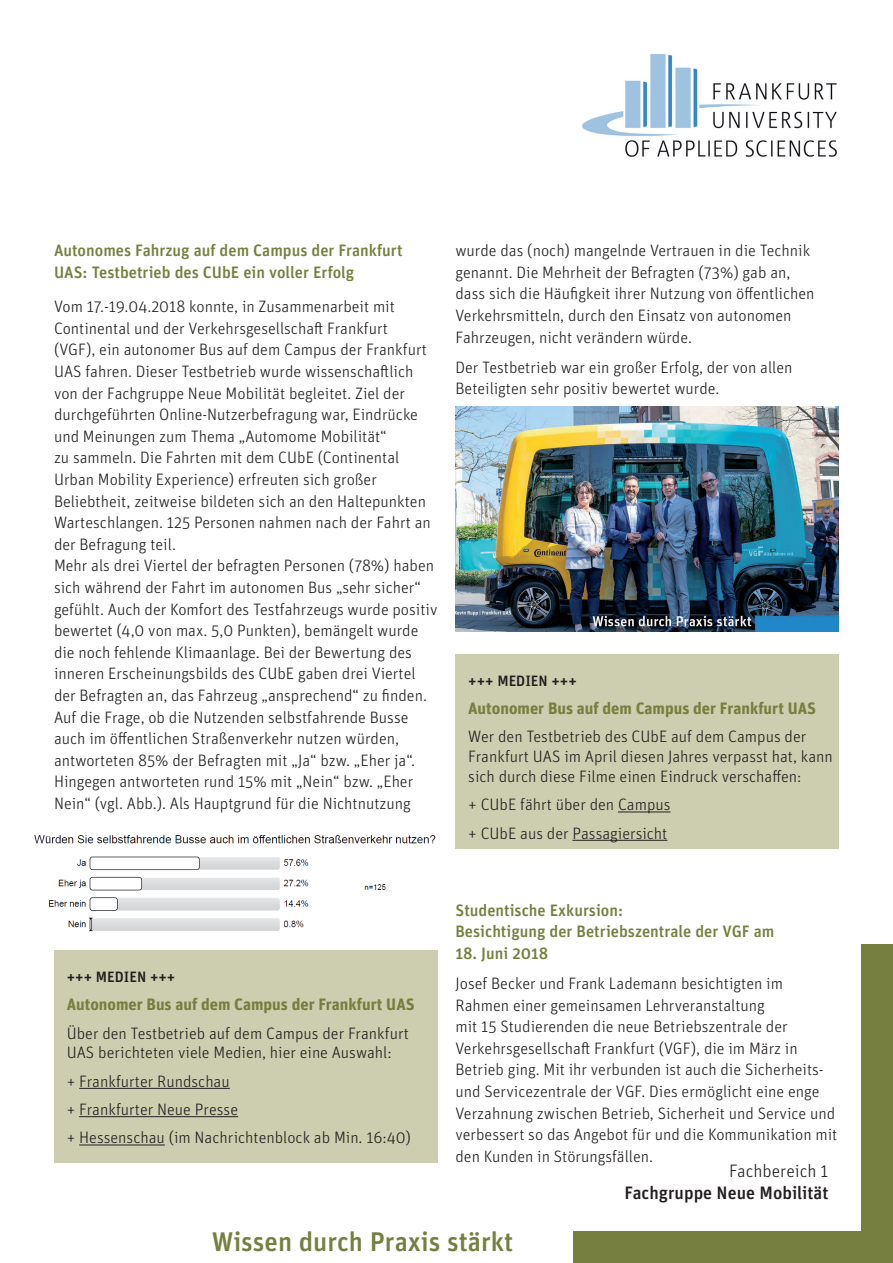
<style>
.page{position:relative;width:893px;height:1263px;background:#fff}
.page>*{position:absolute;margin:0;border:0;box-sizing:border-box;transform-origin:0 0}
.t1{font:500 27px "Unit Pro";color:#767f3f}
.t2{font:500 18px "Unit Pro";color:#231f20}
.t3{font:300 18px "Unit Pro";color:#231f20}
.t4{font:300 16.5px/21.6px "Unit Pro";color:#231f20}
.t5{font:500 16.5px/21.6px "Unit Pro";color:#767f3f}
.t6{font:700 16.5px "Unit Pro";color:#767f3f}
.t7{font:500 15px "Unit Pro";color:#231f20}
</style>
<div class="page">
<img style="left:582px;top:54px;width:255px;height:103px">
<div style="left:861px;top:944px;width:32px;height:319px;background:#767f3f"></div>
<div style="left:573px;top:1231px;width:319px;height:32px;background:#767f3f"></div>
<div style="left:455px;top:654px;width:384px;height:194px;background:#ccceaf"></div>
<hr style="left:618px;top:811px;width:53px;height:1px;background:#231f20">
<hr style="left:572px;top:840px;width:95px;height:1px;background:#231f20">
<img style="left:455px;top:407px;width:384px;height:225px">
<div style="left:54px;top:950px;width:383px;height:213px;background:#ccceaf"></div>
<hr style="left:79px;top:1088px;width:151px;height:1px;background:#231f20">
<hr style="left:79px;top:1116px;width:159px;height:1px;background:#231f20">
<hr style="left:79px;top:1144px;width:86px;height:1px;background:#231f20">
<img style="left:34px;top:835px;width:402px;height:97px">
<p class="t5" style="left:54px;top:239px;width:350px">Autonomes Fahrzug auf dem Campus der Frankfurt<br>UAS: Testbetrieb des CUbE ein voller Erfolg</p>
<p class="t4" style="left:54px;top:295px;width:385px">Vom 17.-19.04.2018 konnte, in Zusammenarbeit mit Continental und der Verkehrsgesellschaft Frankfurt<br>(VGF), ein autonomer Bus auf dem Campus der Frankfurt UAS fahren. Dieser Testbetrieb wurde wissenschaftlich von der Fachgruppe Neue Mobilität begleitet. Ziel der durchgeführten Online-Nutzerbefragung war, Eindrücke und Meinungen zum Thema „Automome Mobilität“<br>zu sammeln. Die Fahrten mit dem CUbE (Continental Urban Mobility Experience) erfreuten sich großer Beliebtheit, zeitweise bildeten sich an den Haltepunkten Warteschlangen. 125 Personen nahmen nach der Fahrt an der Befragung teil.<br>Mehr als drei Viertel der befragten Personen (78%) haben sich während der Fahrt im autonomen Bus „sehr sicher“ gefühlt. Auch der Komfort des Testfahrzeugs wurde positiv bewertet (4,0 von max. 5,0 Punkten), bemängelt wurde die noch fehlende Klimaanlage. Bei der Bewertung des inneren Erscheinungsbilds des CUbE gaben drei Viertel der Befragten an, das Fahrzeug „ansprechend“ zu finden.<br>Auf die Frage, ob die Nutzenden selbstfahrende Busse auch im öffentlichen Straßenverkehr nutzen würden, antworteten 85% der Befragten mit „Ja“ bzw. „Eher ja“.<br>Hingegen antworteten rund 15% mit „Nein“ bzw. „Eher Nein“ (vgl. Abb.). Als Hauptgrund für die Nichtnutzung</p>
<p class="t4" style="left:455px;top:239px;width:360px">wurde das (noch) mangelnde Vertrauen in die Technik genannt. Die Mehrheit der Befragten (73%) gab an, dass sich die Häufigkeit ihrer Nutzung von öffentlichen Verkehrsmitteln, durch den Einsatz von autonomen Fahrzeugen, nicht verändern würde.</p>
<p class="t4" style="left:455px;top:356px;width:338px">Der Testbetrieb war ein großer Erfolg, der von allen<br>Beteiligten sehr positiv bewertet wurde.</p>
<p class="t7" style="left:468px;top:670px;width:110px">+++ MEDIEN +++</p>
<p class="t6" style="left:468px;top:696px;width:349px">Autonomer Bus auf dem Campus der Frankfurt UAS</p>
<p class="t4" style="left:468px;top:726px;width:366px;line-height:19.8px">Wer den Testbetrieb des CUbE auf dem Campus der<br>Frankfurt UAS im April diesen Jahres verpasst hat, kann sich durch diese Filme einen Eindruck verschaffen:</p>
<p class="t4" style="left:468px;top:790px;width:204px;line-height:28.3px">+ CUbE fährt über den Campus + CUbE aus der Passagiersicht</p>
<p class="t7" style="left:67px;top:966px;width:110px">+++ MEDIEN +++</p>
<p class="t6" style="left:67px;top:992px;width:349px">Autonomer Bus auf dem Campus der Frankfurt UAS</p>
<p class="t4" style="left:67px;top:1022px;width:344px;line-height:19.8px">Über den Testbetrieb auf dem Campus der Frankfurt<br>UAS berichteten viele Medien, hier eine Auswahl:</p>
<p class="t4" style="left:67px;top:1066px;width:346px;line-height:28.3px">+ Frankfurter Rundschau<br>+ Frankfurter Neue Presse<br>+ Hessenschau (im Nachrichtenblock ab Min. 16:40)</p>
<p class="t5" style="left:455px;top:898px;width:320px">Studentische Exkursion:<br>Besichtigung der Betriebszentrale der VGF am</p>
<p class="t5" style="left:455px;top:941px;width:94px">18. Juni 2018</p>
<p class="t4" style="left:455px;top:972px;width:383px">Josef Becker und Frank Lademann besichtigten im Rahmen einer gemeinsamen Lehrveranstaltung<br>mit 15 Studierenden die neue Betriebszentrale der Verkehrsgesellschaft Frankfurt (VGF), die im März in Betrieb ging. Mit ihr verbunden ist auch die Sicherheits&shy;und Servicezentrale der VGF. Dies ermöglicht eine enge Verzahnung zwischen Betrieb, Sicherheit und Service und verbessert so das Angebot für und die Kommunikation mit den Kunden in Störungsfällen.</p>
<p class="t3" style="left:729px;top:1159px;width:101px">Fachbereich 1</p>
<p class="t2" style="left:625px;top:1180px;width:205px">Fachgruppe Neue Mobilität</p>
<h1 class="t1" style="left:212px;top:1223px;width:303px">Wissen durch Praxis stärkt</h1>
</div>
